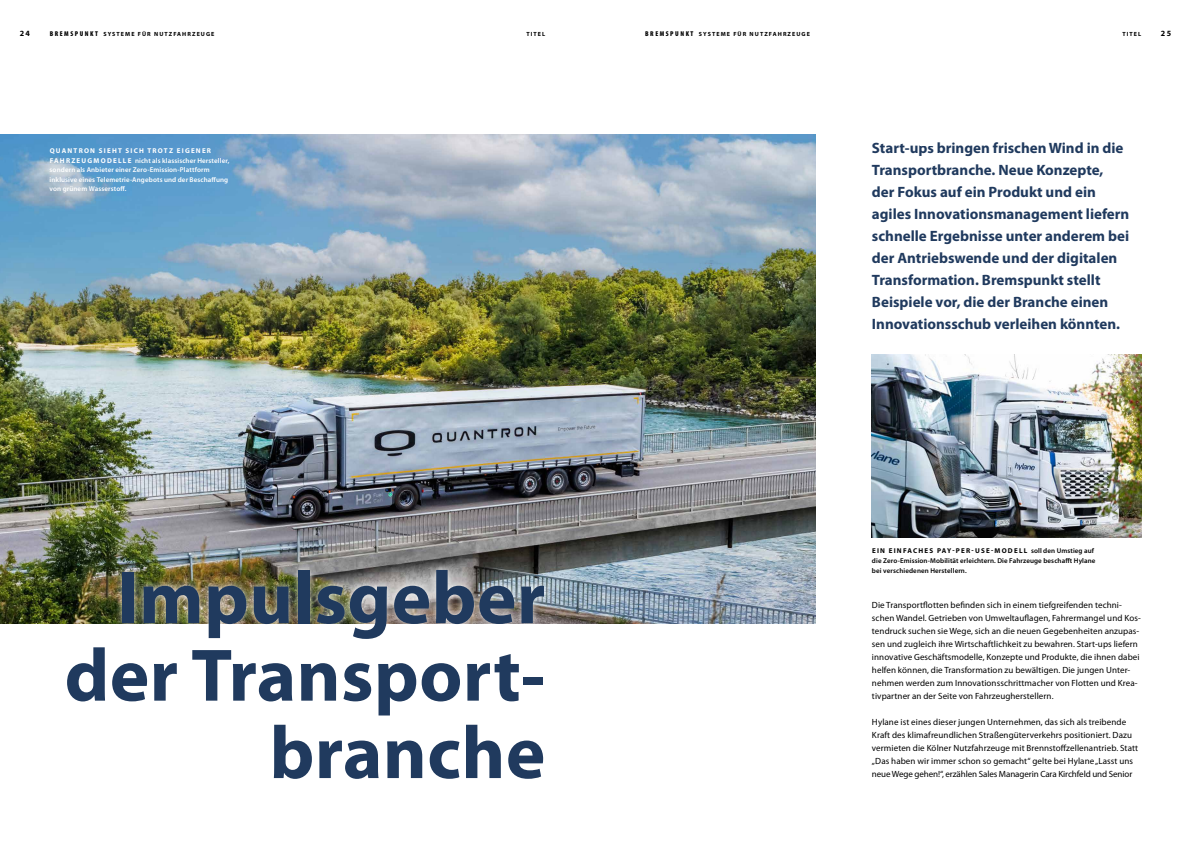
<style>
.page{position:relative;width:1191px;height:842px;background:#fff}
.page>*{position:absolute;margin:0;border:0;box-sizing:border-box;transform-origin:0 0}
.t1{font:700 75px/77.4px "Myriad Pro";letter-spacing:.005em;color:#203a5e;text-align:right}
.t2{font:700 15px/22px "Myriad Pro";color:#203a5e}
.t3{font:9px/13px "Myriad Pro";letter-spacing:.01em;color:#000}
.t4{font:700 8px "Myriad Pro";color:#000}
.t5{font:600 7px/9.6px "Myriad Pro";letter-spacing:.015em;color:#fff}
.t6{font:600 7px/9.6px "Myriad Pro";letter-spacing:.015em;color:#000}
.t7{font:700 6px "Myriad Pro";letter-spacing:.18em;color:#000}
.s1{font-weight:900;font-stretch:condensed;font-size:7px}
.s2{font-weight:700}
</style>
<div class="page">
<img style="left:872px;top:354px;width:269px;height:184px">
<img style="left:0;top:135px;width:815px;height:489px">
<div style="left:60px;top:562px;width:492px;height:224px;background:#fff;opacity:.92"></div>
<p class="t4" style="left:20px;top:29px;width:12px">24</p>
<p class="t7" style="left:50px;top:31px;width:166px"><span class="s1">BREMSPUNKT</span> SYSTEME FÜR NUTZFAHRZEUGE</p>
<p class="t7" style="left:526px;top:31px;width:20px">TITEL</p>
<p class="t7" style="left:645px;top:31px;width:166px"><span class="s1">BREMSPUNKT</span> SYSTEME FÜR NUTZFAHRZEUGE</p>
<p class="t7" style="left:1122px;top:31px;width:20px">TITEL</p>
<p class="t4" style="left:1161px;top:29px;width:12px">25</p>
<p class="t5" style="left:50px;top:146px;width:181px"><span class="s2">QUANTRON SIEHT SICH TROTZ EIGENER<br>FA H R Z E U G M O D E L L E</span> nicht als klassischer Hersteller, sondern als Anbieter einer Zero-Emission-Plattform inklusive eines Telemetrie-Angebots und der Beschaffung von grünem Wasserstoff.</p>
<h1 class="t1" style="left:65px;top:560px;width:482px">Impulsgeber der Transport&shy;branche</h1>
<p class="t2" style="left:872px;top:137px;width:259px">Start-ups bringen frischen Wind in die Transportbranche. Neue Konzepte, der Fokus auf ein Produkt und ein agiles Innovationsmanagement liefern schnelle Ergebnisse unter anderem bei der Antriebswende und der digitalen Transformation. Bremspunkt stellt Beispiele vor, die der Branche einen Innovationsschub verleihen könnten.</p>
<p class="t6" style="left:872px;top:546px;width:225px"><span class="s2">EIN EINFACHES PAY-PER-USE-MODELL</span> soll den Umstieg auf die Zero-Emission-Mobilität erleichtern. Die Fahrzeuge beschafft Hylane bei verschiedenen Herstellern.</p>
<p class="t3" style="left:872px;top:599px;width:270px">Die Transportflotten befinden sich in einem tiefgreifenden techni&shy;schen Wandel. Getrieben von Umweltauflagen, Fahrermangel und Kos&shy;tendruck suchen sie Wege, sich an die neuen Gegebenheiten anzupas&shy;sen und zugleich ihre Wirtschaftlichkeit zu bewahren. Start-ups liefern innovative Geschäftsmodelle, Konzepte und Produkte, die ihnen dabei helfen können, die Transformation zu bewältigen. Die jungen Unter&shy;nehmen werden zum Innovationsschrittmacher von Flotten und Krea&shy;tivpartner an der Seite von Fahrzeugherstellern.</p>
<p class="t3" style="left:872px;top:716px;width:268px">Hylane ist eines dieser jungen Unternehmen, das sich als treibende Kraft des klimafreundlichen Straßengüterverkehrs positioniert. Dazu vermieten die Kölner Nutzfahrzeuge mit Brennstoffzellenantrieb. Statt „Das haben wir immer schon so gemacht“ gelte bei Hylane „Lasst uns neue Wege gehen!“, erzählen Sales Managerin Cara Kirchfeld und Senior</p>
</div>
